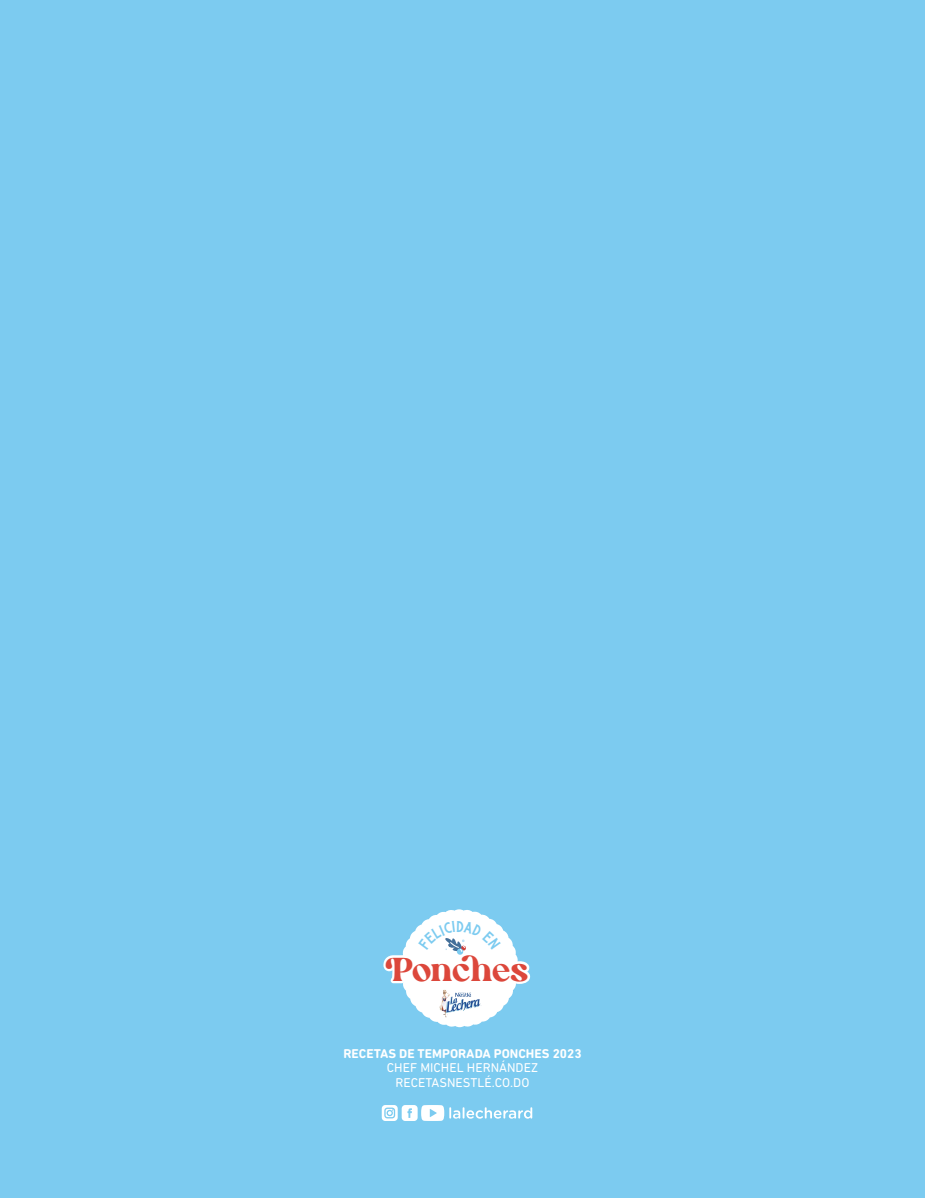
<style>
.page{position:relative;width:925px;height:1198px;background:#7ccbf0}
.page>*{position:absolute;margin:0;border:0;box-sizing:border-box;transform-origin:0 0}
.t1{font:33.12px "Allenoire";letter-spacing:-.02em;color:#dc473b}
.t2{font:13px/14.6px "DIN Next Rounded LT Pro";color:#fff;text-align:center}
.t3{font:700 13px "DIN Next Rounded LT Pro";color:#fff}
</style>
<div class="page">
<svg style="left:382px;top:1105px;width:150px;height:16px"></svg>
<svg style="left:383px;top:909px;width:147px;height:118px"></svg>
<h1 class="t1" style="left:385px;top:949px;width:144px">Ponches</h1>
<p class="t3" style="left:343px;top:1045px;width:240px">RECETAS DE TEMPORADA PONCHES 2023</p>
<p class="t2" style="left:387px;top:1060px;width:153px">CHEF MICHEL HERNÁNDEZ<br>RECETASNESTLÉ.CO.DO</p>
</div>
